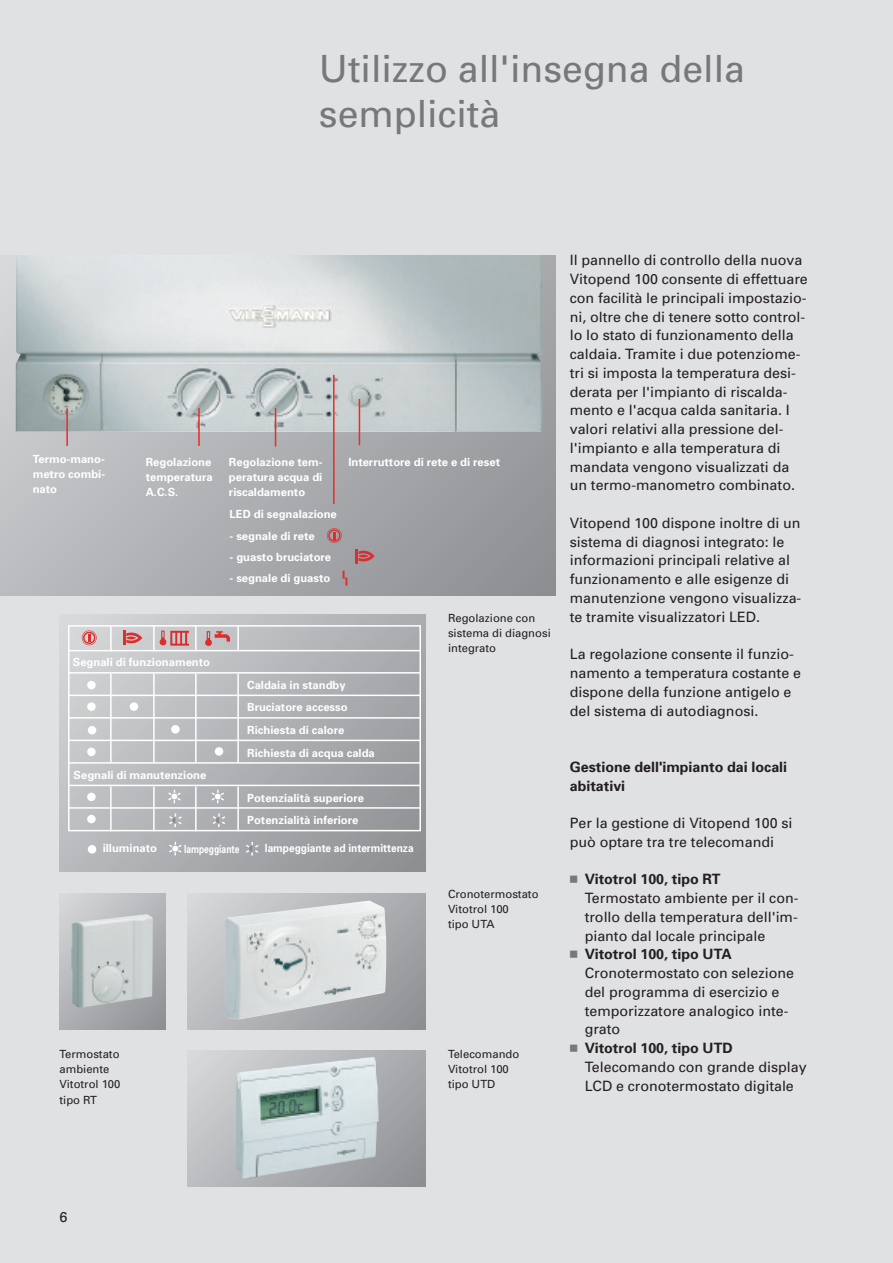
<style>
.page{position:relative;width:893px;height:1263px;background:#e0e1e3}
.page>*{position:absolute;margin:0;border:0;box-sizing:border-box;transform-origin:0 0}
.t1{font:37.5px/45px "Univers";color:#76787b}
.t2{font:14.25px/18.8px "Univers";color:#231f20}
.t3{font:700 14.25px/18.8px "Univers";color:#231f20}
.t4{font:700 11.25px/15px "Univers";color:#fff;text-align:justify}
.t5{font:11.25px/15px "Univers";color:#231f20}
.t6{font:700 11.25px "Univers";color:#fff;scale:.9 1}
.t7{font:700 11.25px "Univers";color:#fff;scale:.75 1}
</style>
<div class="page">
<svg style="left:60px;top:615px;width:365px;height:257px;background:#b2b3b6"></svg>
<div style="left:0;top:255px;width:555px;height:340px;background:linear-gradient(to right,#c3c3c7,#929397)"></div>
<img style="left:16px;top:255px;width:527px;height:177px">
<hr style="left:66px;top:408px;width:2px;height:38px;background:#ee2a23">
<hr style="left:198px;top:408px;width:2px;height:38px;background:#ee2a23">
<hr style="left:275px;top:408px;width:1px;height:38px;background:#ee2a23">
<hr style="left:333px;top:375px;width:2px;height:129px;background:#ee2a23">
<hr style="left:359px;top:399px;width:1px;height:46px;background:#ee2a23">
<svg style="left:60px;top:893px;width:106px;height:136px;background:#b2b3b6"></svg>
<img style="left:71px;top:914px;width:82px;height:94px">
<svg style="left:187px;top:893px;width:238px;height:136px;background:#b1b3b6"></svg>
<img style="left:225px;top:900px;width:161px;height:119px">
<svg style="left:187px;top:1050px;width:238px;height:136px;background:#b2b4b7"></svg>
<img style="left:236px;top:1056px;width:143px;height:124px">
<div style="left:68px;top:625px;width:353px;height:206px;border:2px solid #fff"></div>
<hr style="left:68px;top:650px;width:353px;height:1px;background:#fff">
<hr style="left:68px;top:672px;width:353px;height:2px;background:#fff">
<hr style="left:68px;top:695px;width:353px;height:1px;background:#fff">
<hr style="left:68px;top:717px;width:353px;height:2px;background:#fff">
<hr style="left:68px;top:740px;width:353px;height:1px;background:#fff">
<hr style="left:68px;top:762px;width:353px;height:2px;background:#fff">
<hr style="left:68px;top:785px;width:353px;height:1px;background:#fff">
<hr style="left:68px;top:807px;width:353px;height:2px;background:#fff">
<div style="left:87px;top:681px;width:9px;height:8px;background:#fff;border-radius:50%"></div>
<div style="left:130px;top:702px;width:8px;height:9px;background:#fff;border-radius:50%"></div>
<div style="left:87px;top:702px;width:9px;height:9px;background:#fff;border-radius:50%"></div>
<div style="left:171px;top:725px;width:9px;height:8px;background:#fff;border-radius:50%"></div>
<div style="left:215px;top:747px;width:8px;height:9px;background:#fff;border-radius:50%"></div>
<div style="left:88px;top:726px;width:8px;height:8px;background:#fff;border-radius:50%"></div>
<div style="left:87px;top:748px;width:9px;height:8px;background:#fff;border-radius:50%"></div>
<div style="left:87px;top:793px;width:9px;height:8px;background:#fff;border-radius:50%"></div>
<div style="left:87px;top:815px;width:9px;height:8px;background:#fff;border-radius:50%"></div>
<div style="left:88px;top:845px;width:8px;height:8px;background:#fff;border-radius:50%"></div>
<hr style="left:110px;top:625px;width:2px;height:26px;background:#fff">
<hr style="left:153px;top:625px;width:2px;height:26px;background:#fff">
<hr style="left:195px;top:625px;width:2px;height:26px;background:#fff">
<hr style="left:237px;top:625px;width:2px;height:26px;background:#fff">
<hr style="left:110px;top:674px;width:2px;height:88px;background:#fff">
<hr style="left:153px;top:674px;width:2px;height:88px;background:#fff">
<hr style="left:195px;top:674px;width:2px;height:88px;background:#fff">
<hr style="left:237px;top:674px;width:2px;height:88px;background:#fff">
<hr style="left:110px;top:786px;width:2px;height:45px;background:#fff">
<hr style="left:153px;top:786px;width:2px;height:45px;background:#fff">
<hr style="left:195px;top:786px;width:2px;height:45px;background:#fff">
<hr style="left:237px;top:786px;width:2px;height:45px;background:#fff">
<svg style="left:343px;top:571px;width:4px;height:14px"></svg>
<svg style="left:327px;top:528px;width:15px;height:15px"></svg>
<svg style="left:359px;top:551px;width:16px;height:10px"></svg>
<hr style="left:355px;top:549px;width:3px;height:14px;background:#dc2e2e">
<svg style="left:82px;top:630px;width:15px;height:15px"></svg>
<svg style="left:126px;top:632px;width:16px;height:11px"></svg>
<hr style="left:123px;top:630px;width:3px;height:15px;background:#dc2e2e">
<svg style="left:205px;top:631px;width:25px;height:15px"></svg>
<svg style="left:160px;top:630px;width:29px;height:16px"></svg>
<svg style="left:169px;top:842px;width:13px;height:13px"></svg>
<svg style="left:246px;top:842px;width:12px;height:13px"></svg>
<svg style="left:168px;top:789px;width:13px;height:14px"></svg>
<svg style="left:212px;top:790px;width:12px;height:13px"></svg>
<svg style="left:169px;top:813px;width:13px;height:14px"></svg>
<svg style="left:213px;top:813px;width:12px;height:14px"></svg>
<h1 class="t1" style="left:319px;top:50px;width:428px">Utilizzo all'insegna della semplicità</h1>
<p class="t4" style="left:33px;top:453px;width:74px">Termo-mano&shy;metro combi&shy;nato</p>
<p class="t4" style="left:146px;top:455px;width:68px">Regolazione temperatura A.C.S.</p>
<p class="t4" style="left:229px;top:455px;width:95px">Regolazione tem&shy;peratura acqua di riscaldamento</p>
<p class="t4" style="left:348px;top:455px;width:153px">Interruttore di rete e di reset</p>
<p class="t4" style="left:230px;top:508px;width:109px">LED di segnalazione</p>
<p class="t4" style="left:230px;top:529px;width:87px">- segnale di rete</p>
<p class="t4" style="left:230px;top:550px;width:103px">- guasto bruciatore</p>
<p class="t4" style="left:230px;top:572px;width:102px">- segnale di guasto</p>
<p class="t4" style="left:73px;top:656px;width:139px">Segnali di funzionamento</p>
<p class="t4" style="left:74px;top:768px;width:134px">Segnali di manutenzione</p>
<p class="t4" style="left:247px;top:674px;width:129px;line-height:22.6px;text-align:left">Caldaia in standby<br>Bruciatore accesso<br>Richiesta di calore<br>Richiesta di acqua calda</p>
<p class="t4" style="left:247px;top:787px;width:118px;line-height:22.4px">Potenzialità superiore<br>Potenzialità inferiore</p>
<p class="t4" style="left:103px;top:842px;width:56px">illuminato</p>
<p class="t6" style="left:265px;top:844px;width:167px">lampeggiante ad intermittenza</p>
<p class="t7" style="left:184px;top:845px;width:75px">lampeggiante</p>
<p class="t5" style="left:448px;top:612px;width:104px">Regolazione con sistema di diagnosi integrato</p>
<p class="t5" style="left:448px;top:888px;width:92px">Cronotermostato<br>Vitotrol 100<br>tipo UTA</p>
<p class="t5" style="left:60px;top:1048px;width:62px">Termostato ambiente<br>Vitotrol 100 tipo RT</p>
<p class="t5" style="left:448px;top:1048px;width:73px">Telecomando<br>Vitotrol 100 tipo UTD</p>
<p class="t2" style="left:570px;top:252px;width:240px">Il pannello di controllo della nuova Vitopend 100 consente di effettuare con facilità le principali impostazio&shy;ni, oltre che di tenere sotto control&shy;lo lo stato di funzionamento della caldaia. Tramite i due potenziome&shy;tri si imposta la temperatura desi&shy;derata per l'impianto di riscalda&shy;mento e l'acqua calda sanitaria. I valori relativi alla pressione del&shy;l'impianto e alla temperatura di mandata vengono visualizzati da un termo-manometro combinato.</p>
<p class="t2" style="left:570px;top:515px;width:233px">Vitopend 100 dispone inoltre di un sistema di diagnosi integrato: le informazioni principali relative al funzionamento e alle esigenze di manutenzione vengono visualizza&shy;te tramite visualizzatori LED.</p>
<p class="t2" style="left:570px;top:646px;width:233px">La regolazione consente il funzio&shy;namento a temperatura costante e dispone della funzione antigelo e del sistema di autodiagnosi.</p>
<p class="t3" style="left:570px;top:759px;width:219px">Gestione dell'impianto dai locali abitativi</p>
<p class="t2" style="left:570px;top:815px;width:224px">Per la gestione di Vitopend 100 si può optare tra tre telecomandi</p>
<p class="t3" style="left:585px;top:871px;width:137px">Vitotrol 100, tipo RT</p>
<p class="t2" style="left:585px;top:890px;width:215px;text-align:justify">Termostato ambiente per il con&shy;trollo della temperatura dell'im&shy;pianto dal locale principale</p>
<p class="t3" style="left:585px;top:946px;width:149px">Vitotrol 100, tipo UTA</p>
<p class="t2" style="left:585px;top:965px;width:211px">Cronotermostato con selezione del programma di esercizio e temporizzatore analogico inte&shy;grato</p>
<p class="t3" style="left:585px;top:1040px;width:149px">Vitotrol 100, tipo UTD</p>
<p class="t2" style="left:585px;top:1059px;width:223px">Telecomando con grande display<br>LCD e cronotermostato digitale</p>
<p class="t2" style="left:60px;top:1209px;width:9px">6</p>
</div>
